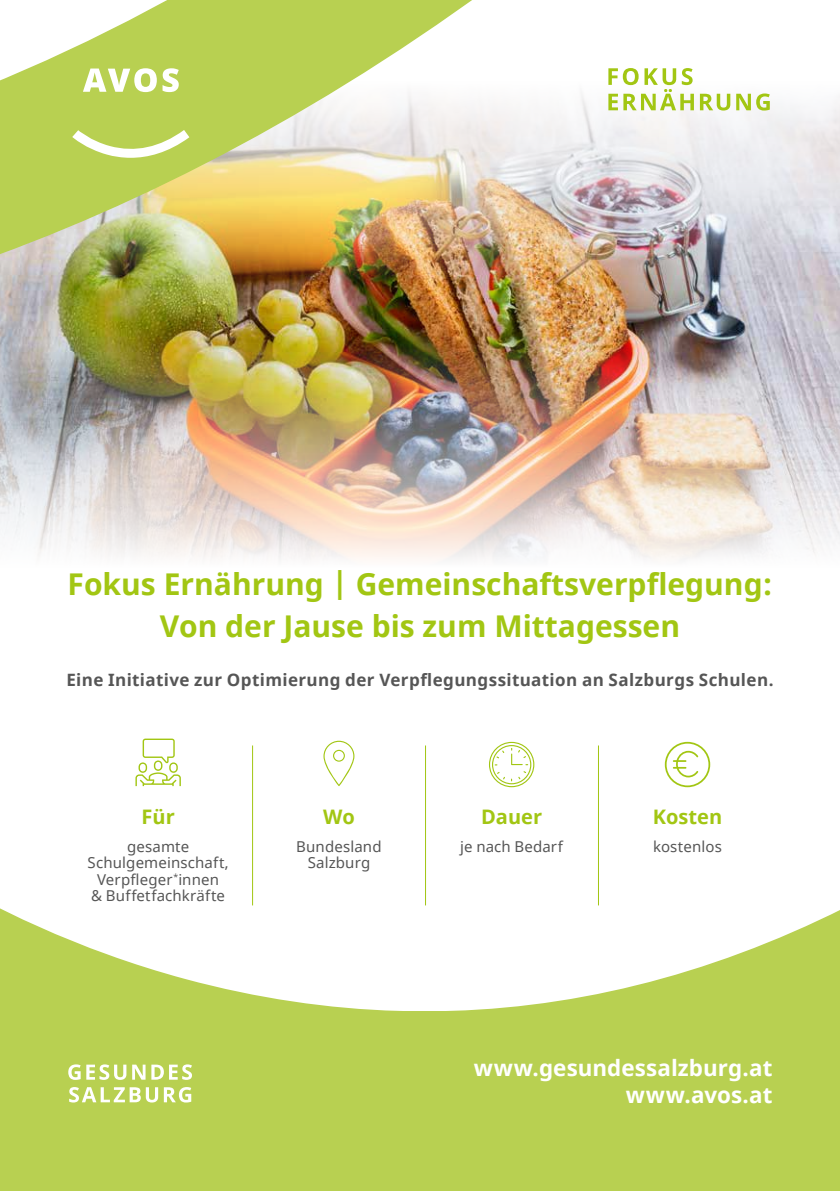
<style>
.page{position:relative;width:840px;height:1191px;background:#fff}
.page>*{position:absolute;margin:0;border:0;box-sizing:border-box;transform-origin:0 0}
.t1{font:700 30px/41.6px "Noto Sans";color:#a2c613;text-align:center}
.t2{font:700 22.4px/26.8px "Noto Sans";color:#fff;text-align:right}
.t3{font:700 20px "Noto Sans";color:#a2c613}
.t4{font:700 17px "Noto Sans";letter-spacing:.02em;color:#565656}
.t5{font:15px/16.4px "Noto Sans";letter-spacing:.01em;color:#565656;text-align:center}
</style>
<div class="page">
<img style="left:0;top:317px;width:839px;height:242px">
<img style="left:491px;top:93px;width:348px;height:210px">
<svg style="left:608px;top:68px;width:85px;height:42px"></svg>
<svg style="left:699px;top:93px;width:70px;height:18px"></svg>
<hr style="left:252px;top:745px;width:1px;height:160px;background:#a2c613">
<hr style="left:425px;top:745px;width:1px;height:160px;background:#a2c613">
<hr style="left:597px;top:745px;width:1px;height:160px;background:#a2c613">
<svg style="left:135px;top:738px;width:46px;height:48px"></svg>
<svg style="left:323px;top:740px;width:31px;height:46px"></svg>
<svg style="left:489px;top:742px;width:45px;height:45px"></svg>
<svg style="left:664px;top:742px;width:45px;height:45px"></svg>
<svg style="left:0;top:850px;width:839px;height:161px"></svg>
<div style="left:0;top:1011px;width:839px;height:180px;background:#b8d051"></div>
<img style="left:0;top:0;width:491px;height:358px">
<svg style="left:83px;top:68px;width:96px;height:24px"></svg>
<svg style="left:72px;top:130px;width:117px;height:28px"></svg>
<svg style="left:69px;top:1087px;width:122px;height:15px"></svg>
<svg style="left:68px;top:1064px;width:124px;height:15px"></svg>
<h1 class="t1" style="left:67px;top:564px;width:706px">Fokus Ernährung | Gemeinschaftsverpflegung:<br>Von der Jause bis zum Mittagessen</h1>
<p class="t4" style="left:66px;top:667px;width:708px">Eine Initiative zur Optimierung der Verpflegungssituation an Salzburgs Schulen.</p>
<h3 class="t3" style="left:141px;top:803px;width:35px">Für</h3>
<p class="t5" style="left:88px;top:839px;width:142px">gesamte<br>Schulgemeinschaft,<br>Verpfleger<sup>*</sup>innen<br>&amp; Buffetfachkräfte</p>
<h3 class="t3" style="left:323px;top:803px;width:33px">Wo</h3>
<p class="t5" style="left:296px;top:839px;width:87px">Bundesland<br>Salzburg</p>
<h3 class="t3" style="left:481px;top:803px;width:62px">Dauer</h3>
<p class="t5" style="left:460px;top:839px;width:104px">je nach Bedarf</p>
<h3 class="t3" style="left:652px;top:803px;width:71px">Kosten</h3>
<p class="t5" style="left:652px;top:839px;width:70px">kostenlos</p>
<h2 class="t2" style="left:473px;top:1054px;width:300px">www.gesundessalzburg.at www.avos.at</h2>
</div>
